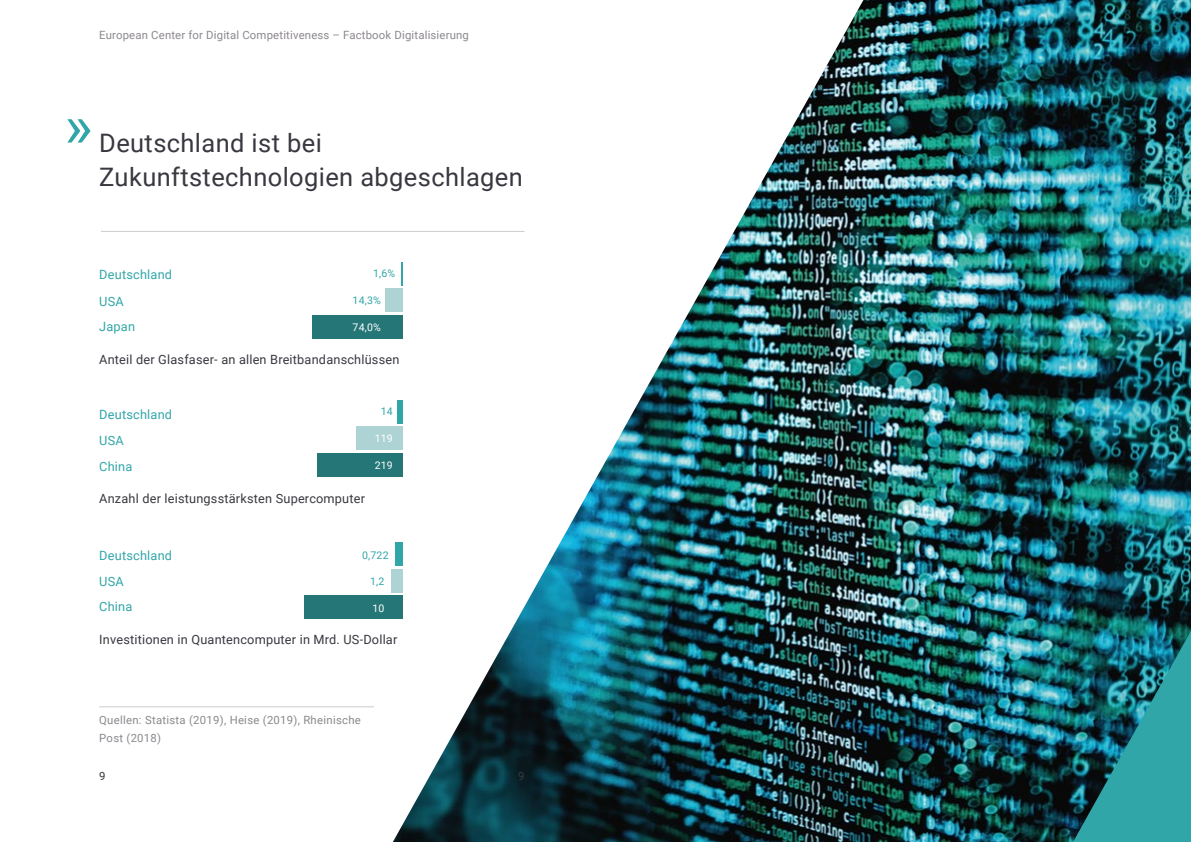
<style>
.page{position:relative;width:1191px;height:842px;background:#fff}
.page>*{position:absolute;margin:0;border:0;box-sizing:border-box;transform-origin:0 0}
.t1{font:59.9px "Roboto";color:#31a6a8}
.t2{font:25.5px/33.9px "Roboto";letter-spacing:.015em;color:#383840}
.t3{font:12.8px "Roboto";letter-spacing:.015em;color:#31a6a8}
.t4{font:12.7px "Roboto";letter-spacing:.015em;color:#383840}
.t5{font:11.4px "Roboto";letter-spacing:.015em;color:#8c888e}
.t6{font:11.4px "Roboto";color:#383840}
.t7{font:11.3px/18.1px "Roboto";letter-spacing:.025em;color:#8c888e}
.t8{font:10.5px "Roboto";letter-spacing:.015em;color:#31a6a8}
.t9{font:10.5px "Roboto";letter-spacing:.015em;color:#fff}
</style>
<div class="page">
<img style="left:393px;top:0;width:798px;height:842px">
<img style="left:1073px;top:631px;width:118px;height:211px">
<hr style="left:101px;top:231px;width:423px;height:1px;background:#cdcbce">
<hr style="left:99px;top:706px;width:275px;height:1px;background:#cdcbce">
<div style="left:317px;top:453px;width:86px;height:23px;background:#247677"></div>
<div style="left:356px;top:427px;width:47px;height:23px;background:#aed3d4"></div>
<div style="left:397px;top:401px;width:6px;height:23px;background:#31a6a8"></div>
<div style="left:305px;top:595px;width:98px;height:23px;background:#247677"></div>
<div style="left:391px;top:569px;width:12px;height:23px;background:#aed3d4"></div>
<div style="left:396px;top:543px;width:7px;height:23px;background:#31a6a8"></div>
<div style="left:312px;top:315px;width:91px;height:23px;background:#247677"></div>
<div style="left:385px;top:289px;width:18px;height:23px;background:#aed3d4"></div>
<hr style="left:401px;top:262px;width:2px;height:24px;background:#31a6a8">
<p class="t5" style="left:99px;top:30px;width:371px">European Center for Digital Competitiveness – Factbook Digitalisierung</p>
<h1 class="t1" style="left:64px;top:98px;width:30px">»</h1>
<h2 class="t2" style="left:99px;top:128px;width:425px">Deutschland ist bei<br>Zukunftstechnologien abgeschlagen</h2>
<p class="t3" style="left:99px;top:269px;width:74px">Deutschland</p>
<p class="t3" style="left:99px;top:295px;width:26px">USA</p>
<p class="t3" style="left:99px;top:320px;width:37px">Japan</p>
<p class="t8" style="left:373px;top:269px;width:24px">1,6%</p>
<p class="t8" style="left:353px;top:295px;width:30px">14,3%</p>
<p class="t9" style="left:353px;top:322px;width:30px">74,0%</p>
<p class="t4" style="left:99px;top:353px;width:302px">Anteil der Glasfaser- an allen Breitbandanschlüssen</p>
<p class="t3" style="left:99px;top:408px;width:74px">Deutschland</p>
<p class="t8" style="left:381px;top:407px;width:13px">14</p>
<p class="t3" style="left:99px;top:435px;width:26px">USA</p>
<p class="t9" style="left:375px;top:433px;width:20px">119</p>
<p class="t3" style="left:99px;top:460px;width:35px">China</p>
<p class="t9" style="left:375px;top:460px;width:20px">219</p>
<p class="t4" style="left:99px;top:492px;width:267px">Anzahl der leistungsstärksten Supercomputer</p>
<p class="t3" style="left:99px;top:549px;width:74px">Deutschland</p>
<p class="t8" style="left:362px;top:550px;width:28px">0,722</p>
<p class="t3" style="left:99px;top:575px;width:26px">USA</p>
<p class="t8" style="left:370px;top:576px;width:16px">1,2</p>
<p class="t3" style="left:99px;top:601px;width:35px">China</p>
<p class="t9" style="left:372px;top:603px;width:13px">10</p>
<p class="t4" style="left:99px;top:633px;width:300px">Investitionen in Quantencomputer in Mrd. US-Dollar</p>
<p class="t7" style="left:99px;top:711px;width:263px">Quellen: Statista (2019), Heise (2019), Rheinische<br>Post (2018)</p>
<p class="t6" style="left:99px;top:770px;width:8px">9</p>
<p class="t6" style="left:518px;top:770px;width:8px">9</p>
</div>
